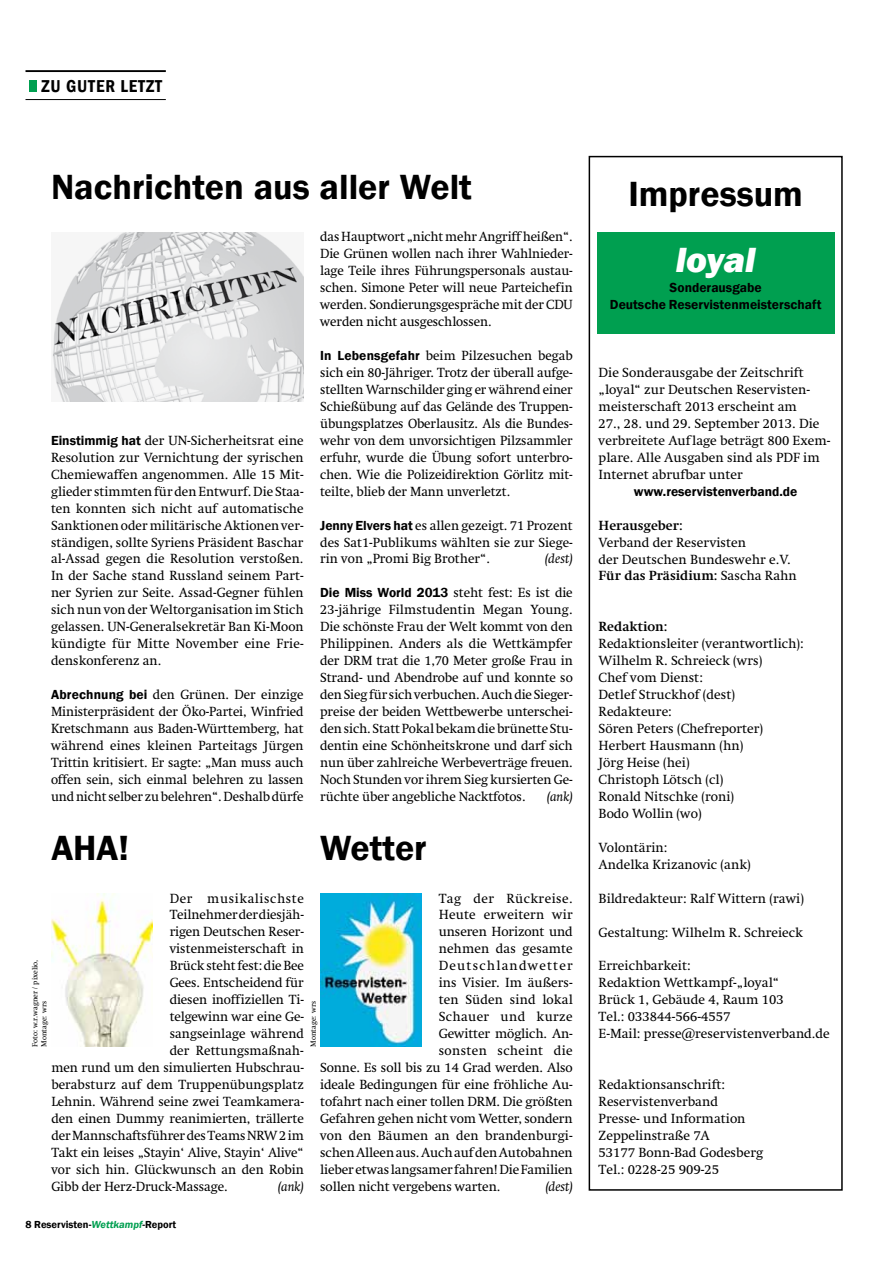
<style>
.page{position:relative;width:893px;height:1263px;background:#fff}
.page>*{position:absolute;margin:0;border:0;box-sizing:border-box;transform-origin:0 0}
.t1{font:600 36px "Franklin Gothic";color:#000}
.t2{font:italic 800 36px "Franklin Gothic";letter-spacing:-.005em;color:#fff}
.t3{font:600 condensed 17.7px "Franklin Gothic";letter-spacing:.05em;color:#000}
.t4{font:13.5px/17px "Swift LT Std";color:#000}
.t5{font:600 13.5px/17px "Franklin Gothic";color:#000;text-align:center}
.t6{font:13.5px "Swift LT Std";letter-spacing:.025em;color:#000}
.t7{font:700 13.5px "Swift LT Std";color:#000}
.t8{font:italic 13.5px "Swift LT Std";letter-spacing:-.01em;color:#000}
.t9{font:13.5px "Swift LT Std";letter-spacing:.045em;color:#000}
.t10{font:13.5px "Swift LT Std";letter-spacing:.09em;color:#000}
.t11{font:13.5px "Swift LT Std";letter-spacing:.03em;color:#000}
.t12{font:600 10.5px "Franklin Gothic";color:#000}
.t13{font:7.5px/9px "Swift LT Std";color:#000}
.s1{font-family:"Franklin Gothic";font-weight:600}
.s2{font-style:italic;color:#009f50}
.s3{font-weight:700}
</style>
<div class="page">
<hr style="left:26px;top:99px;width:140px;height:1px;background:#000">
<hr style="left:26px;top:70px;width:140px;height:2px;background:#000">
<div style="left:30px;top:80px;width:7px;height:12px;background:#009f50"></div>
<div style="left:589px;top:156px;width:254px;height:1035px;border:2px solid #000"></div>
<div style="left:597px;top:232px;width:237px;height:102px;background:#009f50"></div>
<img style="left:51px;top:894px;width:102px;height:153px">
<img style="left:320px;top:894px;width:102px;height:153px">
<img style="left:52px;top:232px;width:252px;height:170px">
<h2 class="t3" style="left:41px;top:74px;width:122px">ZU GUTER LETZT</h2>
<h1 class="t1" style="left:51px;top:165px;width:422px">Nachrichten aus aller Welt</h1>
<p class="t4" style="left:51px;top:432px;width:254px;text-align:justify"><span class="s1">Einstimmig hat</span> der UN-Sicherheitsrat eine Resolution zur Vernichtung der syrischen Chemiewaffen angenommen. Alle 15 Mit&shy;glieder stimmten für den Entwurf. Die Staa&shy;ten konnten sich nicht auf automatische Sanktionen oder militärische Aktionen ver&shy;ständigen, sollte Syriens Präsident Baschar al-Assad gegen die Resolution verstoßen.<br>In der Sache stand Russland seinem Part&shy;ner Syrien zur Seite. Assad-Gegner fühlen sich nun von der Weltorganisation im Stich gelassen. UN-Generalsekretär Ban Ki-Moon kündigte für Mitte November eine Frie&shy;denskonferenz an.</p>
<p class="t4" style="left:51px;top:686px;width:254px;text-align:justify"><span class="s1">Abrechnung bei</span> den Grünen. Der einzige Ministerpräsident der Öko-Partei, Winfried Kretschmann aus Baden-Württemberg, hat während eines kleinen Parteitags Jürgen Trittin kritisiert. Er sagte: „Man muss auch offen sein, sich einmal belehren zu lassen und nicht selber zu belehren“. Deshalb dürfe</p>
<h1 class="t1" style="left:51px;top:826px;width:79px">AHA!</h1>
<p class="t4" style="left:320px;top:229px;width:254px;text-align:justify">das Hauptwort „nicht mehr Angriff heißen“.<br>Die Grünen wollen nach ihrer Wahlnieder&shy;lage Teile ihres Führungspersonals austau&shy;schen. Simone Peter will neue Parteichefin werden. Sondierungsgespräche mit der CDU werden nicht ausgeschlossen.</p>
<p class="t4" style="left:320px;top:347px;width:254px;text-align:justify"><span class="s1">In Lebensgefahr</span> beim Pilzesuchen begab sich ein 80-Jähriger. Trotz der überall aufge&shy;stellten Warnschilder ging er während einer Schießübung auf das Gelände des Truppen&shy;übungsplatzes Oberlausitz. Als die Bundes&shy;wehr von dem unvorsichtigen Pilzsammler erfuhr, wurde die Übung sofort unterbro&shy;chen. Wie die Polizeidirektion Görlitz mit&shy;teilte, blieb der Mann unverletzt.</p>
<p class="t4" style="left:320px;top:517px;width:254px;text-align:justify"><span class="s1">Jenny Elvers hat</span> es allen gezeigt. 71 Prozent des Sat1-Publikums wählten sie zur Siege&shy;rin von „Promi Big Brother“.</p>
<p class="t8" style="left:545px;top:551px;width:29px">(dest)</p>
<p class="t4" style="left:320px;top:585px;width:254px;text-align:justify"><span class="s1">Die Miss World 2013</span> steht fest: Es ist die 23-jährige Filmstudentin Megan Young.<br>Die schönste Frau der Welt kommt von den Philippinen. Anders als die Wettkämpfer der DRM trat die 1,70 Meter große Frau in Strand- und Abendrobe auf und konnte so den Sieg für sich verbuchen. Auch die Sieger&shy;preise der beiden Wettbewerbe unterschei&shy;den sich. Statt Pokal bekam die brünette Stu&shy;dentin eine Schönheitskrone und darf sich nun über zahlreiche Werbeverträge freuen.<br>Noch Stunden vor ihrem Sieg kursierten Ge&shy;rüchte über angebliche Nacktfotos.</p>
<p class="t8" style="left:547px;top:789px;width:27px">(ank)</p>
<h1 class="t1" style="left:320px;top:826px;width:108px">Wetter</h1>
<p class="t9" style="left:170px;top:891px;width:136px">Der musikalischste</p>
<p class="t4" style="left:170px;top:907px;width:136px">Teilnehmer der diesjäh-</p>
<p class="t4" style="left:170px;top:924px;width:136px">rigen Deutschen Reser-</p>
<p class="t4" style="left:170px;top:940px;width:136px">vistenmeisterschaft in</p>
<p class="t4" style="left:170px;top:957px;width:136px">Brück steht fest: die Bee</p>
<p class="t4" style="left:170px;top:974px;width:136px">Gees. Entscheidend für</p>
<p class="t4" style="left:170px;top:991px;width:136px">diesen inoffiziellen Ti-</p>
<p class="t4" style="left:170px;top:1008px;width:136px">telgewinn war eine Ge-</p>
<p class="t4" style="left:170px;top:1025px;width:136px">sangseinlage während</p>
<p class="t4" style="left:170px;top:1042px;width:136px">der Rettungsmaßnah-</p>
<p class="t4" style="left:51px;top:1059px;width:254px">men rund um den simulierten Hubschrau-</p>
<p class="t4" style="left:51px;top:1076px;width:254px">berabsturz auf dem Truppenübungsplatz</p>
<p class="t4" style="left:51px;top:1093px;width:254px">Lehnin. Während seine zwei Teamkamera-</p>
<p class="t4" style="left:51px;top:1110px;width:254px">den einen Dummy reanimierten, trällerte</p>
<p class="t4" style="left:51px;top:1127px;width:254px">der Mannschaftsführer des Teams NRW 2 im</p>
<p class="t4" style="left:51px;top:1144px;width:254px">Takt ein leises „Stayin‘ Alive, Stayin‘ Alive“</p>
<p class="t4" style="left:51px;top:1161px;width:254px">vor sich hin. Glückwunsch an den Robin</p>
<p class="t4" style="left:51px;top:1178px;width:178px">Gibb der Herz-Druck-Massage.</p>
<p class="t8" style="left:278px;top:1179px;width:27px">(ank)</p>
<p class="t11" style="left:439px;top:891px;width:136px">Tag der Rückreise.</p>
<p class="t4" style="left:439px;top:907px;width:136px">Heute erweitern wir</p>
<p class="t4" style="left:439px;top:924px;width:136px">unseren Horizont und</p>
<p class="t4" style="left:439px;top:940px;width:136px">nehmen das gesamte</p>
<p class="t10" style="left:439px;top:958px;width:136px">Deutschlandwetter</p>
<p class="t4" style="left:439px;top:974px;width:136px">ins Visier. Im äußers-</p>
<p class="t4" style="left:439px;top:991px;width:136px">ten Süden sind lokal</p>
<p class="t6" style="left:439px;top:1009px;width:135px">Schauer und kurze</p>
<p class="t4" style="left:439px;top:1025px;width:136px">Gewitter möglich. An-</p>
<p class="t6" style="left:439px;top:1043px;width:135px">sonsten scheint die</p>
<p class="t4" style="left:320px;top:1059px;width:254px">Sonne. Es soll bis zu 14 Grad werden. Also</p>
<p class="t4" style="left:320px;top:1076px;width:254px">ideale Bedingungen für eine fröhliche Au-</p>
<p class="t4" style="left:320px;top:1093px;width:254px">tofahrt nach einer tollen DRM. Die größten</p>
<p class="t4" style="left:320px;top:1110px;width:254px">Gefahren gehen nicht vom Wetter, sondern</p>
<p class="t4" style="left:320px;top:1127px;width:254px">von den Bäumen an den brandenburgi-</p>
<p class="t4" style="left:320px;top:1144px;width:254px">schen Alleen aus. Auch auf den Autobahnen</p>
<p class="t4" style="left:320px;top:1161px;width:254px">lieber etwas langsamer fahren! Die Familien</p>
<p class="t4" style="left:320px;top:1178px;width:182px">sollen nicht vergebens warten.</p>
<p class="t8" style="left:545px;top:1179px;width:29px">(dest)</p>
<p class="t13" style="left:31px;top:1047px;width:89px;rotate:-90deg">Foto: w.r.wagner / pixelio,<br>Montage: wrs</p>
<p class="t13" style="left:309px;top:1047px;width:47px;rotate:-90deg">Montage: wrs</p>
<p class="t12" style="left:26px;top:1218px;width:152px">8 Reservisten-<span class="s2">Wettkampf</span>-Report</p>
<h1 class="t1" style="left:628px;top:172px;width:176px">Impressum</h1>
<h1 class="t2" style="left:676px;top:236px;width:81px">loyal</h1>
<p class="t5" style="left:610px;top:279px;width:213px">Sonderausgabe<br>Deutsche Reservistenmeisterschaft</p>
<p class="t4" style="left:599px;top:364px;width:233px">Die Sonderausgabe der Zeitschrift „loyal“ zur Deutschen Reservisten&shy;meisterschaft 2013 erscheint am<br>27., 28. und 29. September 2013. Die verbreitete Auflage beträgt 800 Exem&shy;plare. Alle Ausgaben sind als PDF im Internet abrufbar unter</p>
<p class="t5" style="left:634px;top:483px;width:165px">www.reservistenverband.de</p>
<p class="t7" style="left:599px;top:518px;width:86px">Herausgeber:</p>
<p class="t4" style="left:599px;top:534px;width:200px">Verband der Reservisten<br>der Deutschen Bundeswehr e.V.<br><span class="s3">Für das Präsidium:</span> Sascha Rahn</p>
<p class="t7" style="left:599px;top:619px;width:70px">Redaktion:</p>
<p class="t4" style="left:599px;top:635px;width:207px">Redaktionsleiter (verantwortlich):<br>Wilhelm R. Schreieck (wrs)<br>Chef vom Dienst:<br>Detlef Struckhof (dest)<br>Redakteure:<br>Sören Peters (Chefreporter)<br>Herbert Hausmann (hn)<br>Jörg Heise (hei)<br>Christoph Lötsch (cl)<br>Ronald Nitschke (roni)<br>Bodo Wollin (wo)</p>
<p class="t4" style="left:599px;top:839px;width:154px">Volontärin:<br>Andelka Krizanovic (ank)</p>
<p class="t4" style="left:599px;top:890px;width:207px">Bildredakteur: Ralf Wittern (rawi)</p>
<p class="t4" style="left:599px;top:924px;width:206px">Gestaltung: Wilhelm R. Schreieck</p>
<p class="t4" style="left:599px;top:958px;width:233px">Erreichbarkeit:<br>Redaktion Wettkampf-„loyal“<br>Brück 1, Gebäude 4, Raum 103<br>Tel.: 033844-566-4557<br>E-Mail: presse@reservistenverband.de</p>
<p class="t4" style="left:599px;top:1076px;width:166px">Redaktionsanschrift:<br>Reservistenverband<br>Presse- und Information<br>Zeppelinstraße 7A<br>53177 Bonn-Bad Godesberg<br>Tel.: 0228-25 909-25</p>
</div>
